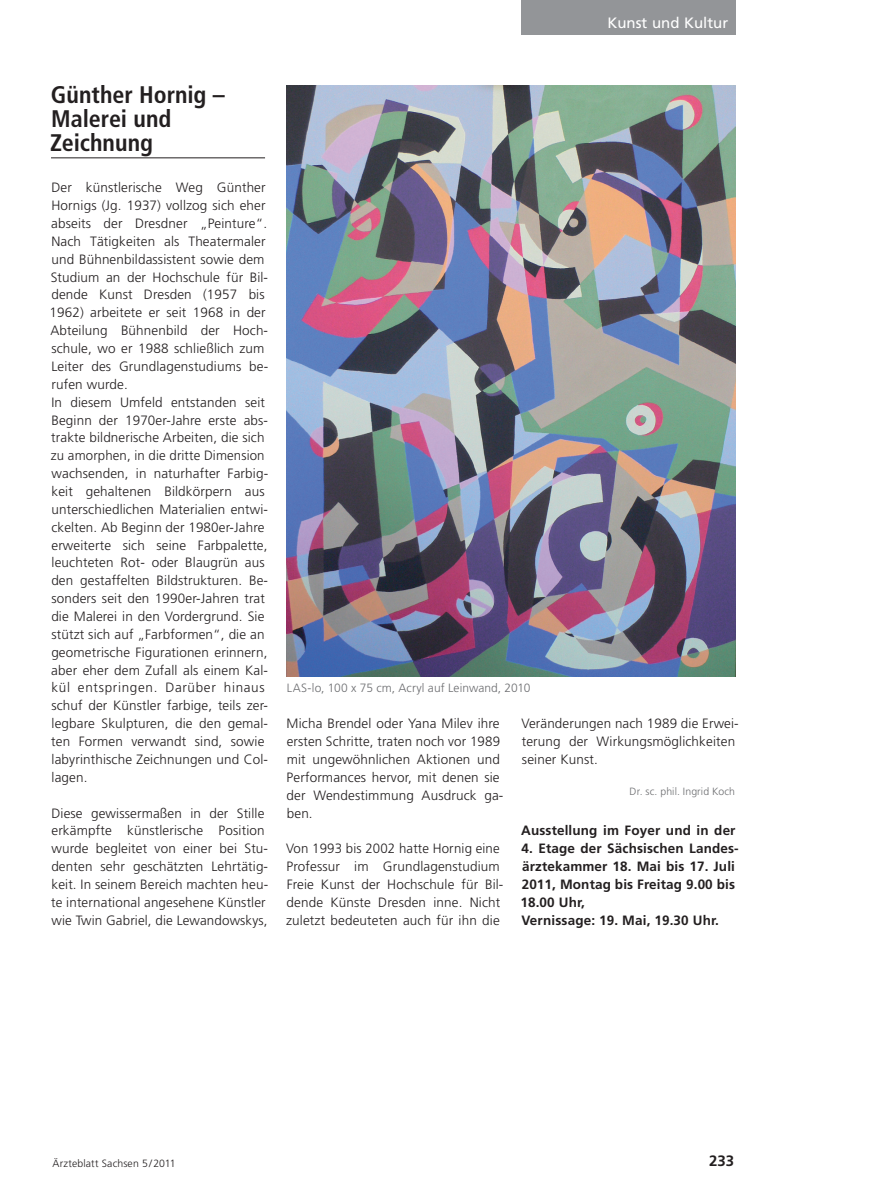
<style>
.page{position:relative;width:893px;height:1191px;background:#fff}
.page>*{position:absolute;margin:0;border:0;box-sizing:border-box;transform-origin:0 0}
.t1{font:700 condensed 24px/24px "Frutiger";color:#231f20}
.t2{font:15px "Frutiger";color:#fff}
.t3{font:700 15px "Frutiger";color:#231f20}
.t4{font:300 13.5px/17.9px "Frutiger";letter-spacing:.01em;color:#231f20}
.t5{font:700 13.5px/17.9px "Frutiger";letter-spacing:.01em;color:#231f20}
.t6{font:300 12px "Frutiger";letter-spacing:.005em;color:#6c6d70}
.t7{font:300 10.5px "Frutiger";letter-spacing:.015em;color:#231f20}
.t8{font:300 10.5px "Frutiger";letter-spacing:.01em;color:#6c6d70}
</style>
<div class="page">
<hr style="left:51px;top:157px;width:214px;height:1px;background:#231f20">
<div style="left:522px;top:0;width:214px;height:34px;background:#939598"></div>
<img style="left:286px;top:85px;width:450px;height:591px">
<p class="t2" style="left:607px;top:14px;width:122px">Kunst und Kultur</p>
<h1 class="t1" style="left:50px;top:83px;width:176px">Günther Hornig –<br>Malerei und<br>Zeichnung</h1>
<p class="t4" style="left:49px;top:179px;width:220px">Der künstlerische Weg Günther Hornigs (Jg. 1937) vollzog sich eher abseits der Dresdner „Peinture“.<br>Nach Tätigkeiten als Theatermaler und Bühnenbildassistent sowie dem Studium an der Hochschule für Bil&shy;dende Kunst Dresden (1957 bis 1962) arbeitete er seit 1968 in der Abteilung Bühnenbild der Hoch&shy;schule, wo er 1988 schließlich zum Leiter des Grundlagenstudiums be&shy;rufen wurde.<br>In diesem Umfeld entstanden seit Beginn der 1970er-Jahre erste abs&shy;trakte bildnerische Arbeiten, die sich zu amorphen, in die dritte Dimension wachsenden, in naturhafter Farbig&shy;keit gehaltenen Bildkörpern aus unterschiedlichen Materialien entwi&shy;ckelten. Ab Beginn der 1980er-Jahre erweiterte sich seine Farbpalette, leuchteten Rot- oder Blaugrün aus den gestaffelten Bildstrukturen. Be&shy;sonders seit den 1990er-Jahren trat die Malerei in den Vordergrund. Sie stützt sich auf „Farbformen“, die an geometrische Figurationen erinnern, aber eher dem Zufall als einem Kal&shy;kül entspringen. Darüber hinaus schuf der Künstler farbige, teils zer&shy;legbare Skulpturen, die den gemal&shy;ten Formen verwandt sind, sowie labyrinthische Zeichnungen und Col&shy;lagen.</p>
<p class="t4" style="left:51px;top:804px;width:218px">Diese gewissermaßen in der Stille erkämpfte künstlerische Position wurde begleitet von einer bei Stu&shy;denten sehr geschätzten Lehrtätig&shy;keit. In seinem Bereich machten heu&shy;te international angesehene Künstler wie Twin Gabriel, die Lewandowskys,</p>
<p class="t6" style="left:287px;top:681px;width:245px">LAS-lo, 100 x 75 cm, Acryl auf Leinwand, 2010</p>
<p class="t4" style="left:287px;top:714px;width:218px">Micha Brendel oder Yana Milev ihre ersten Schritte, traten noch vor 1989 mit ungewöhnlichen Aktionen und<br>Performances hervor, mit denen sie der Wendestimmung Ausdruck ga&shy;ben.</p>
<p class="t4" style="left:286px;top:839px;width:219px">Von 1993 bis 2002 hatte Hornig eine Professur im Grundlagenstudium Freie Kunst der Hochschule für Bil&shy;dende Künste Dresden inne. Nicht zuletzt bedeuteten auch für ihn die</p>
<p class="t4" style="left:521px;top:714px;width:219px">Veränderungen nach 1989 die Erwei&shy;terung der Wirkungsmöglichkeiten seiner Kunst.</p>
<p class="t8" style="left:630px;top:785px;width:107px">Dr. sc. phil. Ingrid Koch</p>
<p class="t5" style="left:521px;top:821px;width:216px">Ausstellung im Foyer und in der</p>
<p class="t5" style="left:520px;top:839px;width:220px">4. Etage der Sächsischen Landes&shy;ärztekammer 18. Mai bis 17. Juli<br>2011, Montag bis Freitag 9.00 bis<br>18.00 Uhr,<br>Vernissage: 19. Mai, 19.30 Uhr.</p>
<p class="t7" style="left:53px;top:1157px;width:125px">Ärzteblatt Sachsen 5/2011</p>
<p class="t3" style="left:709px;top:1151px;width:27px">233</p>
</div>
